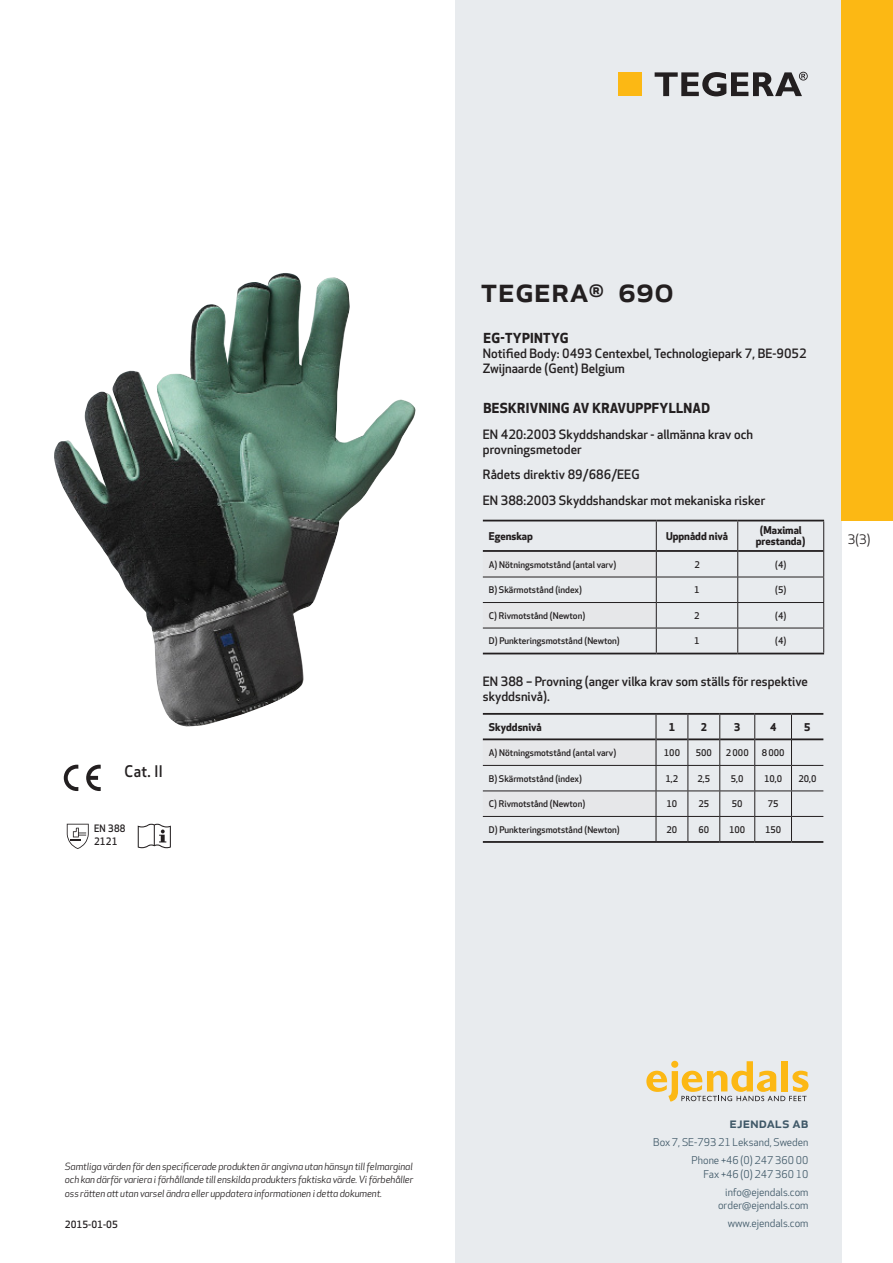
<style>
.page{position:relative;width:893px;height:1263px;background:#fff}
.page>*{position:absolute;margin:0;border:0;box-sizing:border-box;transform-origin:0 0}
.prodname{font:500 34.5px "Apex New";color:#231f20}
.Artikel{font:500 15.6px "Apex New";color:#231f20;scale:.95 1}
.t1{font:500 15px "Apex New";color:#405968}
.Compliance_body{font:700 13.5px "Apex New";letter-spacing:.025em;color:#231f20}
.t2{font:12.75px "Apex New";color:#231f20}
.Compliance_body-2{font:500 12.6px/15px "Apex New";color:#231f20}
.Artikel-2{font:500 12.6px/15px "Apex New";color:#231f20}
.t3{font:10.5px/18px "Apex New";color:#405968;text-align:right}
.Artikel-3{font:700 10.5px/10.5px "Apex New";color:#231f20;text-align:center}
.Artikel-4{font:500 10.05px/13.2px "Apex New";letter-spacing:.025em;color:#231f20;scale:.95 1}
.t4{font:italic 9.75px/13.5px "Apex New";letter-spacing:-.01em;color:#231f20;text-align:justify}
.t5{font:500 9.75px "Apex New";color:#231f20}
.Artikel-5{font:500 9px "Apex New";color:#231f20}
</style>
<div class="page">
<div style="left:455px;top:0;width:387px;height:1263px;background:#e8ebee"></div>
<svg style="left:646px;top:1061px;width:162px;height:40px"></svg>
<hr style="left:483px;top:520px;width:173px;height:1px;background:#231f20">
<hr style="left:483px;top:550px;width:173px;height:2px;background:#231f20">
<hr style="left:657px;top:550px;width:80px;height:2px;background:#231f20">
<hr style="left:738px;top:550px;width:85px;height:2px;background:#231f20">
<hr style="left:483px;top:653px;width:173px;height:1px;background:#231f20">
<hr style="left:656px;top:577px;width:82px;height:1px;background:#231f20">
<hr style="left:738px;top:577px;width:86px;height:1px;background:#231f20">
<hr style="left:656px;top:602px;width:82px;height:1px;background:#231f20">
<hr style="left:738px;top:602px;width:86px;height:1px;background:#231f20">
<hr style="left:656px;top:628px;width:82px;height:1px;background:#231f20">
<hr style="left:738px;top:628px;width:86px;height:1px;background:#231f20">
<hr style="left:656px;top:520px;width:82px;height:1px;background:#231f20">
<hr style="left:656px;top:653px;width:82px;height:1px;background:#231f20">
<hr style="left:656px;top:521px;width:1px;height:30px;background:#231f20">
<svg style="left:483px;top:551px;width:174px;height:102px"></svg>
<hr style="left:738px;top:520px;width:86px;height:1px;background:#231f20">
<hr style="left:738px;top:653px;width:86px;height:1px;background:#231f20">
<hr style="left:737px;top:521px;width:1px;height:30px;background:#231f20">
<svg style="left:737px;top:551px;width:1px;height:102px"></svg>
<hr style="left:823px;top:521px;width:1px;height:30px;background:#231f20">
<svg style="left:823px;top:551px;width:1px;height:102px"></svg>
<hr style="left:483px;top:713px;width:173px;height:2px;background:#231f20">
<hr style="left:656px;top:738px;width:31px;height:2px;background:#231f20">
<hr style="left:688px;top:738px;width:31px;height:2px;background:#231f20">
<hr style="left:720px;top:738px;width:34px;height:2px;background:#231f20">
<hr style="left:755px;top:738px;width:36px;height:2px;background:#231f20">
<hr style="left:792px;top:738px;width:31px;height:2px;background:#231f20">
<hr style="left:483px;top:841px;width:173px;height:2px;background:#231f20">
<hr style="left:656px;top:765px;width:32px;height:1px;background:#231f20">
<hr style="left:688px;top:765px;width:32px;height:1px;background:#231f20">
<hr style="left:720px;top:765px;width:35px;height:1px;background:#231f20">
<hr style="left:755px;top:765px;width:36px;height:1px;background:#231f20">
<hr style="left:791px;top:765px;width:32px;height:1px;background:#231f20">
<hr style="left:656px;top:790px;width:32px;height:1px;background:#231f20">
<hr style="left:688px;top:790px;width:32px;height:1px;background:#231f20">
<hr style="left:720px;top:790px;width:35px;height:1px;background:#231f20">
<hr style="left:755px;top:790px;width:36px;height:1px;background:#231f20">
<hr style="left:791px;top:790px;width:32px;height:1px;background:#231f20">
<hr style="left:656px;top:816px;width:32px;height:1px;background:#231f20">
<hr style="left:688px;top:816px;width:32px;height:1px;background:#231f20">
<hr style="left:720px;top:816px;width:35px;height:1px;background:#231f20">
<hr style="left:755px;top:816px;width:36px;height:1px;background:#231f20">
<hr style="left:791px;top:816px;width:32px;height:1px;background:#231f20">
<hr style="left:656px;top:713px;width:32px;height:2px;background:#231f20">
<hr style="left:656px;top:841px;width:32px;height:2px;background:#231f20">
<svg style="left:483px;top:715px;width:174px;height:126px"></svg>
<hr style="left:688px;top:713px;width:32px;height:2px;background:#231f20">
<hr style="left:688px;top:841px;width:32px;height:2px;background:#231f20">
<svg style="left:687px;top:715px;width:1px;height:126px"></svg>
<hr style="left:720px;top:713px;width:35px;height:2px;background:#231f20">
<hr style="left:720px;top:841px;width:35px;height:2px;background:#231f20">
<svg style="left:719px;top:715px;width:1px;height:126px"></svg>
<hr style="left:755px;top:713px;width:36px;height:2px;background:#231f20">
<hr style="left:755px;top:841px;width:36px;height:2px;background:#231f20">
<svg style="left:754px;top:715px;width:1px;height:126px"></svg>
<hr style="left:791px;top:713px;width:32px;height:2px;background:#231f20">
<hr style="left:791px;top:841px;width:32px;height:2px;background:#231f20">
<svg style="left:791px;top:715px;width:1px;height:126px"></svg>
<svg style="left:86px;top:765px;width:15px;height:26px"></svg>
<svg style="left:64px;top:765px;width:14px;height:26px"></svg>
<svg style="left:67px;top:824px;width:22px;height:25px"></svg>
<svg style="left:138px;top:824px;width:33px;height:24px"></svg>
<div style="left:618px;top:72px;width:24px;height:24px;background:#fcb814"></div>
<svg style="left:655px;top:72px;width:153px;height:24px"></svg>
<div style="left:842px;top:0;width:51px;height:520px;background:#fcb814"></div>
<img style="left:54px;top:275px;width:362px;height:452px">
<p class="Artikel" style="left:125px;top:761px;width:42px">Cat. II</p>
<p class="Artikel-4" style="left:94px;top:821px;width:35px">EN 388<br>2121</p>
<p class="prodname" style="left:480px;top:266px;width:195px">TEGERA<sup>®</sup> 690</p>
<p class="Compliance_body" style="left:483px;top:328px;width:86px">EG-TYPINTYG</p>
<p class="Compliance_body-2" style="left:483px;top:345px;width:325px">Notified Body: 0493 Centexbel, Technologiepark 7, BE-9052<br>Zwijnaarde (Gent) Belgium</p>
<p class="Compliance_body" style="left:483px;top:398px;width:228px">BESKRIVNING AV KRAVUPPFYLLNAD</p>
<p class="Compliance_body-2" style="left:483px;top:426px;width:272px">EN 420:2003 Skyddshandskar - allmänna krav och provningsmetoder</p>
<p class="Compliance_body-2" style="left:483px;top:467px;width:158px">Rådets direktiv 89/686/EEG</p>
<p class="Compliance_body-2" style="left:483px;top:493px;width:284px">EN 388:2003 Skyddshandskar mot mekaniska risker</p>
<p class="Artikel-3" style="left:489px;top:530px;width:46px">Egenskap</p>
<p class="Artikel-3" style="left:666px;top:530px;width:64px">Uppnådd nivå</p>
<p class="Artikel-3" style="left:756px;top:525px;width:51px">(Maximal prestanda)</p>
<p class="Artikel-5" style="left:489px;top:558px;width:129px">A) Nötningsmotstånd (antal varv)</p>
<p class="Artikel-5" style="left:694px;top:558px;width:7px">2</p>
<p class="Artikel-5" style="left:775px;top:558px;width:13px">(4)</p>
<p class="Artikel-5" style="left:489px;top:584px;width:95px">B) Skärmotstånd (index)</p>
<p class="Artikel-5" style="left:694px;top:584px;width:7px">1</p>
<p class="Artikel-5" style="left:775px;top:584px;width:13px">(5)</p>
<p class="Artikel-5" style="left:489px;top:609px;width:98px">C) Rivmotstånd (Newton)</p>
<p class="Artikel-5" style="left:694px;top:609px;width:7px">2</p>
<p class="Artikel-5" style="left:775px;top:609px;width:13px">(4)</p>
<p class="Artikel-5" style="left:489px;top:635px;width:132px">D) Punkteringsmotstånd (Newton)</p>
<p class="Artikel-5" style="left:694px;top:635px;width:7px">1</p>
<p class="Artikel-5" style="left:775px;top:635px;width:13px">(4)</p>
<p class="Artikel-2" style="left:483px;top:674px;width:327px">EN 388 – Provning (anger vilka krav som ställs för respektive skyddsnivå).</p>
<p class="Artikel-3" style="left:489px;top:721px;width:54px">Skyddsnivå</p>
<p class="Artikel-3" style="left:669px;top:721px;width:8px">1</p>
<p class="Artikel-3" style="left:701px;top:721px;width:8px">2</p>
<p class="Artikel-3" style="left:734px;top:721px;width:8px">3</p>
<p class="Artikel-3" style="left:770px;top:721px;width:8px">4</p>
<p class="Artikel-3" style="left:804px;top:721px;width:8px">5</p>
<p class="Artikel-5" style="left:489px;top:747px;width:129px">A) Nötningsmotstånd (antal varv)</p>
<p class="Artikel-5" style="left:664px;top:747px;width:18px">100</p>
<p class="Artikel-5" style="left:696px;top:747px;width:18px">500</p>
<p class="Artikel-5" style="left:726px;top:747px;width:24px">2 000</p>
<p class="Artikel-5" style="left:762px;top:747px;width:24px">8000</p>
<p class="Artikel-5" style="left:489px;top:772px;width:95px">B) Skärmotstånd (index)</p>
<p class="Artikel-5" style="left:666px;top:772px;width:14px">1,2</p>
<p class="Artikel-5" style="left:697px;top:772px;width:14px">2,5</p>
<p class="Artikel-5" style="left:731px;top:772px;width:14px">5,0</p>
<p class="Artikel-5" style="left:764px;top:772px;width:20px">10,0</p>
<p class="Artikel-5" style="left:798px;top:772px;width:20px">20,0</p>
<p class="Artikel-5" style="left:489px;top:798px;width:98px">C) Rivmotstånd (Newton)</p>
<p class="Artikel-5" style="left:667px;top:798px;width:12px">10</p>
<p class="Artikel-5" style="left:698px;top:798px;width:12px">25</p>
<p class="Artikel-5" style="left:732px;top:798px;width:12px">50</p>
<p class="Artikel-5" style="left:768px;top:798px;width:12px">75</p>
<p class="Artikel-5" style="left:489px;top:823px;width:132px">D) Punkteringsmotstånd (Newton)</p>
<p class="Artikel-5" style="left:667px;top:823px;width:12px">20</p>
<p class="Artikel-5" style="left:698px;top:823px;width:12px">60</p>
<p class="Artikel-5" style="left:729px;top:823px;width:18px">100</p>
<p class="Artikel-5" style="left:765px;top:823px;width:18px">150</p>
<h3 class="t2" style="left:848px;top:531px;width:24px">3(3)</h3>
<p class="t4" style="left:65px;top:1159px;width:350px">Samtliga värden för den specificerade produkten är angivna utan hänsyn till felmarginal och kan därför variera i förhållande till enskilda produkters faktiska värde. Vi förbehåller oss rätten att utan varsel ändra eller uppdatera informationen i detta dokument.</p>
<p class="t5" style="left:65px;top:1218px;width:54px">2015-01-05</p>
<h3 class="t1" style="left:729px;top:1113px;width:80px">ejendals ab</h3>
<p class="t3" style="left:653px;top:1133px;width:157px">Box 7, SE-793 21 Leksand, Sweden<br>Phone +46 (0) 247 360 00</p>
<p class="t3" style="left:703px;top:1165px;width:107px">Fax +46 (0) 247 360 10 info@ejendals.com</p>
<p class="t3" style="left:718px;top:1196px;width:92px">order@ejendals.com</p>
<p class="t3" style="left:728px;top:1215px;width:82px">www.ejendals.com</p>
</div>
